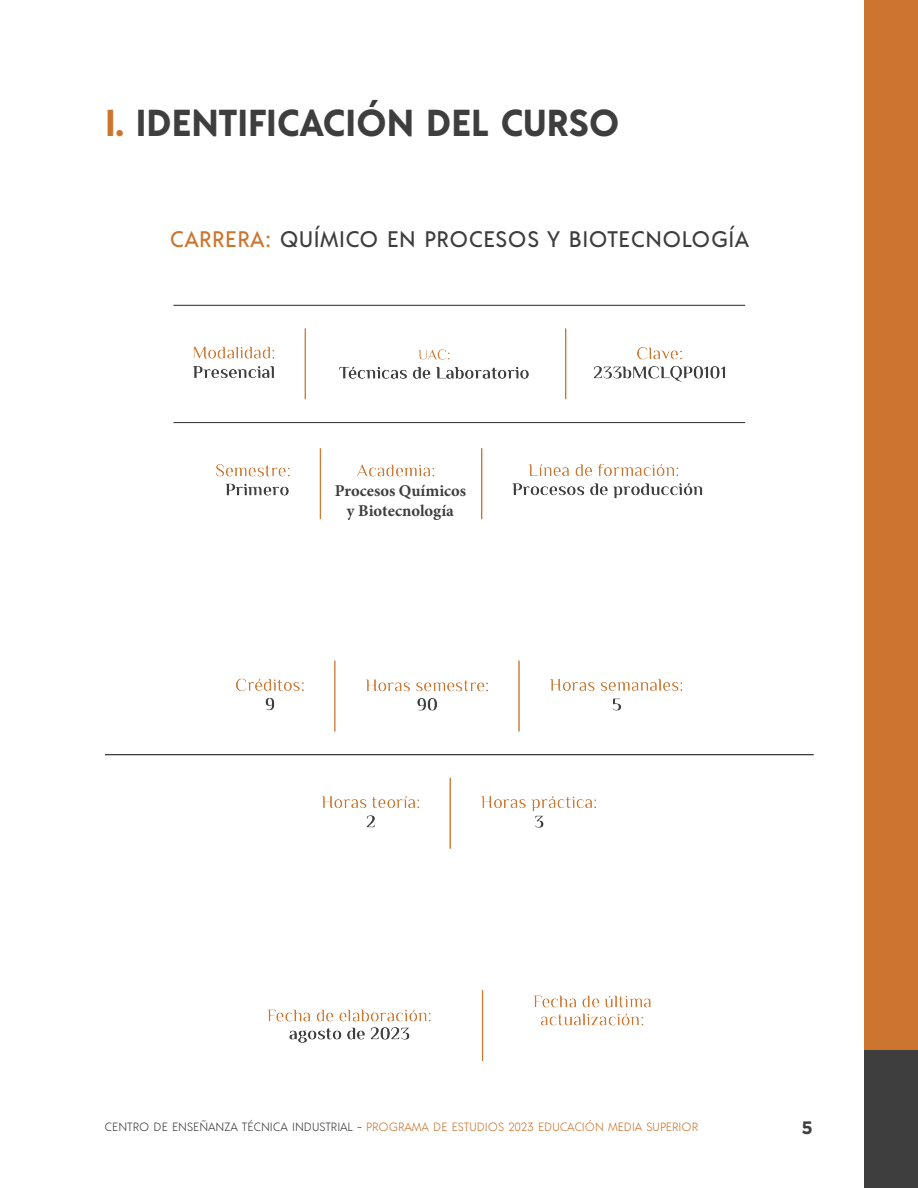
<style>
.page{position:relative;width:918px;height:1188px;background:#fff}
.page>*{position:absolute;margin:0;border:0;box-sizing:border-box;transform-origin:0 0}
.t1{font:700 37.5px "Acre";color:#3e3e3e}
.t2{font:500 22.5px "Acre";letter-spacing:.025em;color:#3d3d3d}
.t3{font:700 18px "Gotham";color:#3e3e3e}
.t4{font:700 16.5px/19.8px "Minion Pro";color:#3e3e3e;text-align:center}
.t5{font:300 12px "Acre";color:#cc752e}
.s1{color:#cc752e}
.s2{color:#3e3e3e}
</style>
<div class="page">
<div style="left:864px;top:0;width:54px;height:1050px;background:#cc752e"></div>
<div style="left:864px;top:1050px;width:54px;height:138px;background:#3e3e3e"></div>
<img style="left:105px;top:304px;width:708px;height:757px">
<img style="left:326px;top:481px;width:150px;height:23px">
<h1 class="t1" style="left:105px;top:96px;width:516px"><span class="s1">I.</span> IDENTIFICACIÓN DEL CURSO</h1>
<h2 class="t2" style="left:170px;top:224px;width:581px"><span class="s1">CARRERA:</span> QUÍMICO EN PROCESOS Y BIOTECNOLOGÍA</h2>
<h3 class="t4" style="left:335px;top:481px;width:133px">Procesos Químicos y Biotecnología</h3>
<p class="t5" style="left:105px;top:1119px;width:595px"><span class="s2">CENTRO DE ENSEÑANZA TÉCNICA INDUSTRIAL -</span> PROGRAMA DE ESTUDIOS 2023 EDUCACIÓN MEDIA SUPERIOR</p>
<h3 class="t3" style="left:802px;top:1118px;width:13px">5</h3>
</div>
